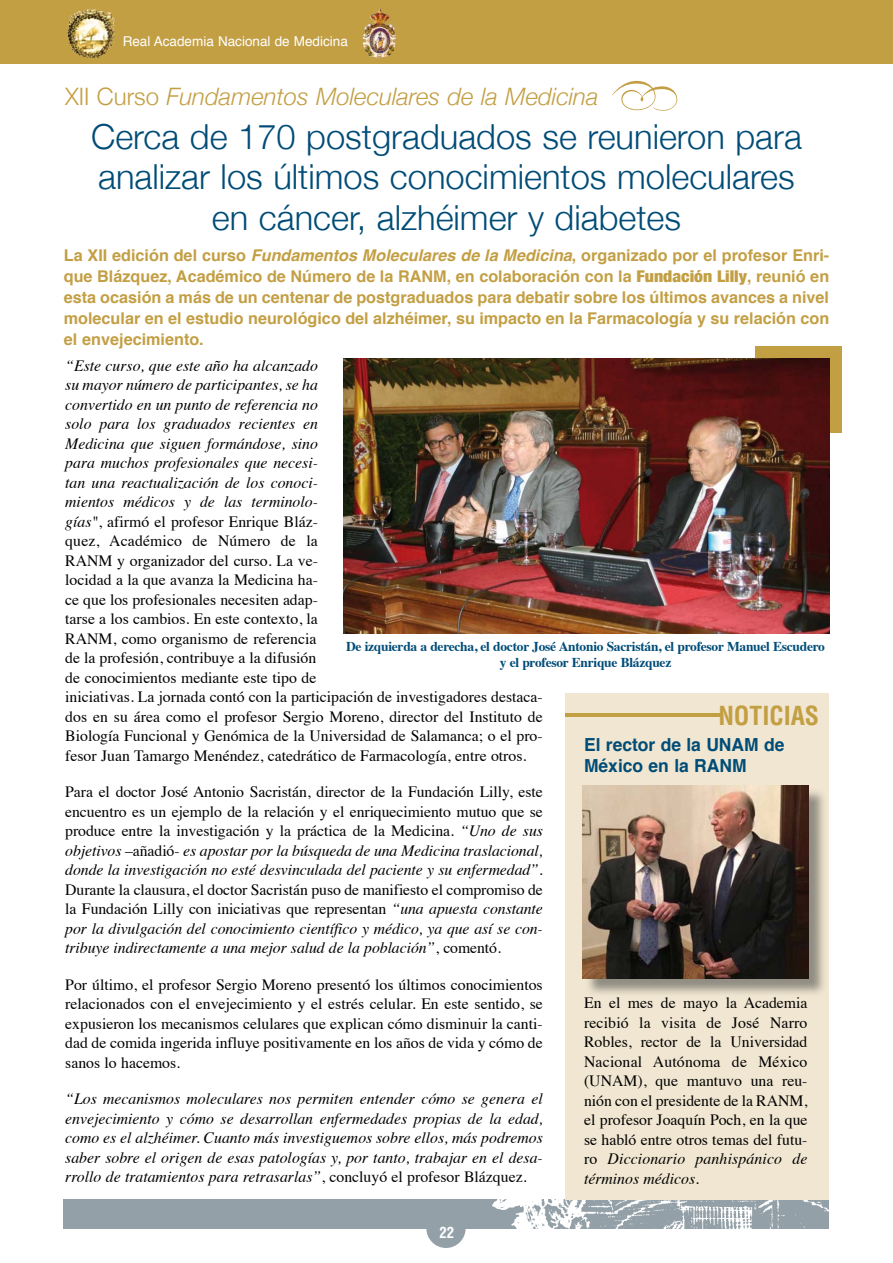
<style>
.page{position:relative;width:893px;height:1263px;background:#fff}
.page>*{position:absolute;margin:0;border:0;box-sizing:border-box;transform-origin:0 0}
.t1{font:300 34.5px/40.5px "Helvetica Neue";color:#004c77;text-align:center}
.t2{font:700 condensed 25.5px "Helvetica";color:#c39f44}
.t3{font:italic 300 24px "Helvetica Neue";color:#c39f44}
.t4{font:700 18px/21px "Helvetica";color:#004c77}
.t5{font:700 16.2px/21px "Helvetica";color:#c39f44;text-align:justify}
.t6{font:15.75px/19.5px "Times";color:#000;text-align:justify}
.t7{font:italic 15.75px/19.5px "Times";color:#000;text-align:justify}
.t8{font:700 condensed 15px "Helvetica";color:#fff}
.t9{font:700 13.5px/16.5px "Times";letter-spacing:-.02em;color:#004c77;text-align:center}
.t10{font:13.5px "Helvetica";color:#fff}
.s1{font-style:normal}
.s2{font-style:italic}
.s3{font-family:"Helvetica Neue";font-weight:900;font-stretch:condensed}
</style>
<div class="page">
<div style="left:63px;top:1199px;width:765px;height:29px;background:#94a0a7"></div>
<img style="left:492px;top:1199px;width:336px;height:29px">
<div style="left:426px;top:1209px;width:40px;height:39px;background:#94a0a7;border-radius:50%"></div>
<div style="left:0;top:0;width:893px;height:64px;background:#c39f44"></div>
<img style="left:363px;top:8px;width:33px;height:51px">
<img style="left:67px;top:9px;width:28px;height:39px">
<svg style="left:612px;top:81px;width:65px;height:30px"></svg>
<div style="left:755px;top:347px;width:86px;height:86px;background:#c39f44"></div>
<img style="left:343px;top:358px;width:486px;height:276px">
<div style="left:566px;top:693px;width:263px;height:506px;background:#f0e6d1"></div>
<img style="left:585px;top:788px;width:239px;height:206px">
<img style="left:582px;top:785px;width:226px;height:193px">
<hr style="left:566px;top:713px;width:155px;height:3px;background:#c39f44">
<p class="t10" style="left:123px;top:30px;width:227px">Real Academia Nacional de Medicina</p>
<h3 class="t3" style="left:65px;top:77px;width:535px"><span class="s1">XII Curso</span> Fundamentos Moleculares de la Medicina</h3>
<h1 class="t1" style="left:91px;top:114px;width:712px">Cerca de 170 postgraduados se reunieron para analizar los últimos conocimientos moleculares en cáncer, alzhéimer y diabetes</h1>
<p class="t5" style="left:64px;top:245px;width:767px">La XII edición del curso <span class="s2">Fundamentos Moleculares de la Medicina</span>, organizado por el profesor Enri&shy;que Blázquez, Académico de Número de la RANM, en colaboración con la <span class="s3">Fundación Lilly</span>, reunió en esta ocasión a más de un centenar de postgraduados para debatir sobre los últimos avances a nivel molecular en el estudio neurológico del alzhéimer, su impacto en la Farmacología y su relación con el envejecimiento.</p>
<p class="t6" style="left:65px;top:354px;width:479px;text-align:left"><span class="s2">“Este curso, que este año ha alcanzado<br>su mayor número de participantes, se ha<br>convertido en un punto de referencia no<br>solo para los graduados recientes en<br>Medicina que siguen formándose, sino<br>para muchos profesionales que necesi-<br>tan una reactualización de los conoci-<br>mientos médicos y de las terminolo-<br>gías"</span>, afirmó el profesor Enrique Bláz-<br>quez, Académico de Número de la<br>RANM y organizador del curso. La ve-<br>locidad a la que avanza la Medicina ha-<br>ce que los profesionales necesiten adap-<br>tarse a los cambios. En este contexto, la<br>RANM, como organismo de referencia<br>de la profesión, contribuye a la difusión<br>de conocimientos mediante este tipo de<br>iniciativas. La jornada contó con la participación de investigadores destaca&shy;dos en su área como el profesor Sergio Moreno, director del Instituto de Biología Funcional y Genómica de la Universidad de Salamanca; o el pro&shy;fesor Juan Tamargo Menéndez, catedrático de Farmacología, entre otros.</p>
<p class="t6" style="left:65px;top:781px;width:479px">Para el doctor José Antonio Sacristán, director de la Fundación Lilly, este encuentro es un ejemplo de la relación y el enriquecimiento mutuo que se produce entre la investigación y la práctica de la Medicina. <span class="s2">“Uno de sus objetivos</span> –añadió- <span class="s2">es apostar por la búsqueda de una Medicina traslacional, donde la investigación no esté desvinculada del paciente y su enfermedad”</span>.<br>Durante la clausura, el doctor Sacristán puso de manifiesto el compromiso de la Fundación Lilly con iniciativas que representan <span class="s2">“una apuesta constante por la divulgación del conocimiento científico y médico, ya que así se con&shy;tribuye indirectamente a una mejor salud de la población”</span>, comentó.</p>
<p class="t6" style="left:65px;top:973px;width:479px">Por último, el profesor Sergio Moreno presentó los últimos conocimientos relacionados con el envejecimiento y el estrés celular. En este sentido, se expusieron los mecanismos celulares que explican cómo disminuir la canti&shy;dad de comida ingerida influye positivamente en los años de vida y cómo de sanos lo hacemos.</p>
<p class="t7" style="left:65px;top:1088px;width:479px">“Los mecanismos moleculares nos permiten entender cómo se genera el envejecimiento y cómo se desarrollan enfermedades propias de la edad, como es el alzhéimer. Cuanto más investiguemos sobre ellos, más podremos saber sobre el origen de esas patologías y, por tanto, trabajar en el desa&shy;rrollo de tratamientos para retrasarlas”<span class="s1">, concluyó el profesor Blázquez.</span></p>
<p class="t9" style="left:346px;top:636px;width:480px">De izquierda a derecha, el doctor José Antonio Sacristán, el profesor Manuel Escudero y el profesor Enrique Blázquez</p>
<h2 class="t2" style="left:718px;top:699px;width:102px">NOTICIAS</h2>
<p class="t4" style="left:584px;top:734px;width:202px">El rector de la UNAM de<br>México en la RANM</p>
<p class="t6" style="left:584px;top:992px;width:225px">En el mes de mayo la Academia recibió la visita de José Narro Robles, rector de la Universidad Nacional Autónoma de México (UNAM), que mantuvo una reu&shy;nión con el presidente de la RANM, el profesor Joaquín Poch, en la que se habló entre otros temas del futu&shy;ro <span class="s2">Diccionario panhispánico de términos médicos</span>.</p>
<p class="t8" style="left:439px;top:1223px;width:16px">22</p>
</div>
